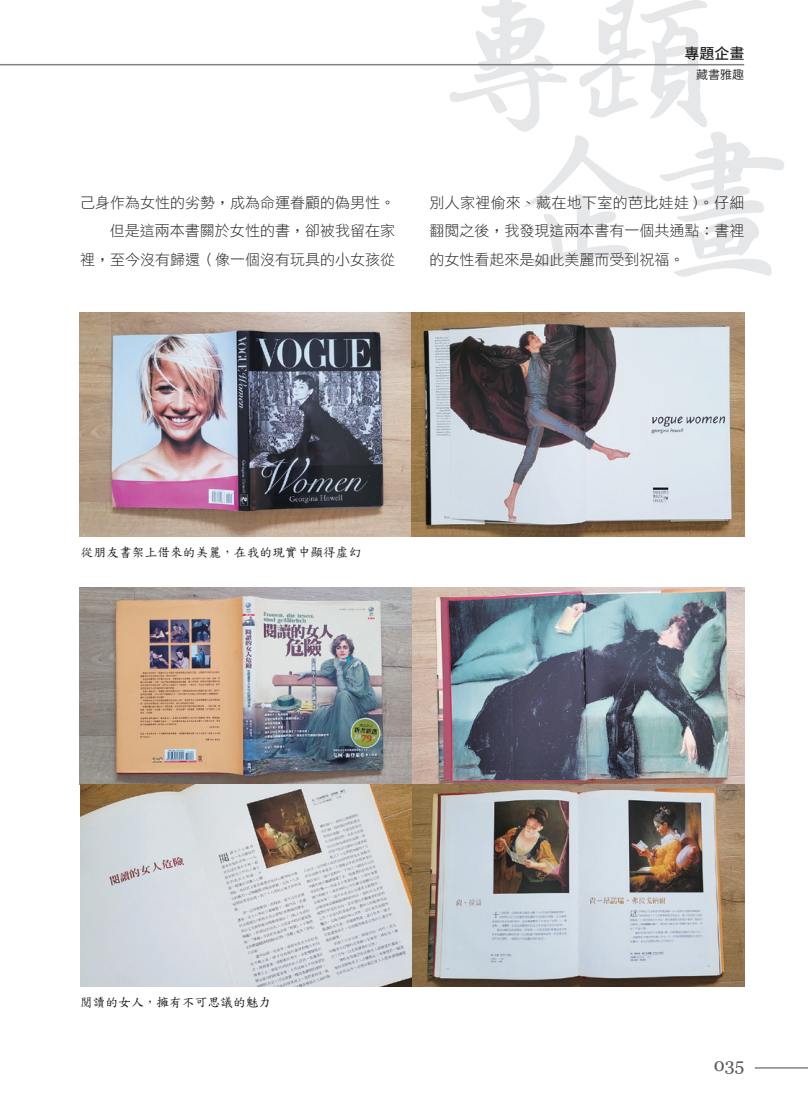
<style>
.page{position:relative;width:808px;height:1106px;background:#fff}
.page>*{position:absolute;margin:0;border:0;box-sizing:border-box;transform-origin:0 0}
.t1{font:18px "Georgia";color:#57585a}
.內文{font:15px/28.5px "DF Li Hei Lt WIN BF";color:#231f20;text-align:right}
.t2{font:500 15px "Noto Sans CJ Ktc";color:#231f20}
.圖說{font:12.75px "DF Kai Shu SB Estd BF";color:#231f20}
.t3{font:600 12px "Noto Sans CJ Ktc";color:#231f20}
</style>
<div class="page">
<svg style="left:449px;top:0;width:119px;height:132px"></svg>
<svg style="left:578px;top:0;width:130px;height:127px"></svg>
<hr style="left:0;top:64px;width:744px;height:1px;background:#808285">
<hr style="left:755px;top:1067px;width:53px;height:1px;background:#808285">
<svg style="left:524px;top:132px;width:260px;height:145px"></svg>
<img style="left:80px;top:313px;width:664px;height:224px">
<img style="left:80px;top:587px;width:664px;height:399px">
<p class="t2" style="left:684px;top:45px;width:61px">專題企畫</p>
<p class="t3" style="left:696px;top:68px;width:49px">藏書雅趣</p>
<p class="內文" style="left:80px;top:188px;width:316px">己身作為女性的劣勢，成為命運眷顧的偽男性。</p>
<p class="內文" style="left:80px;top:216px;width:317px">但是這兩本書關於女性的書，卻被我留在家<br>裡，至今沒有歸還（像一個沒有玩具的小女孩從</p>
<p class="內文" style="left:429px;top:188px;width:317px;text-align:justify">別人家裡偷來、藏在地下室的芭比娃娃）。仔細翻閱之後，我發現這兩本書有一個共通點：書裡的女性看起來是如此美麗而受到祝福。</p>
<p class="圖說" style="left:81px;top:545px;width:282px">從朋友書架上借來的美麗，在我的現實中顯得虛幻</p>
<p class="圖說" style="left:80px;top:995px;width:193px">閱讀的女人，擁有不可思議的魅力</p>
<p class="t1" style="left:714px;top:1054px;width:32px">035</p>
</div>
